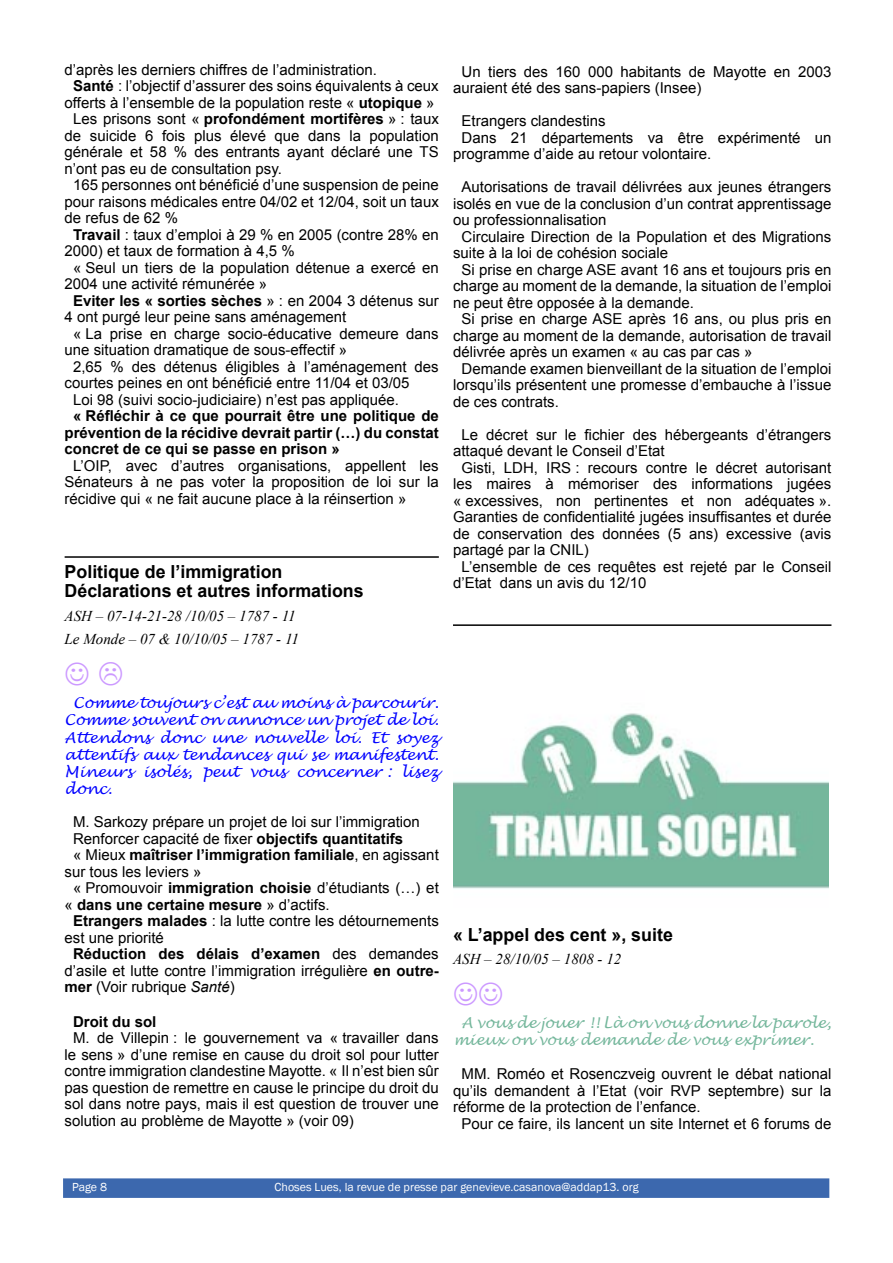
<style>
.page{position:relative;width:893px;height:1263px;background:#fff}
.page>*{position:absolute;margin:0;border:0;box-sizing:border-box;transform-origin:0 0}
.t1{font:700 18px/19.5px "Arial";color:#000}
.t2{font:15px/16.5px "Arial";color:#000;text-align:justify}
.t3{font:700 15px/16.5px "Arial";color:#000;text-align:justify}
.t4{font:italic 15px/17.2px "Lucida Handwriting";color:#00f;text-align:justify}
.t5{font:italic 15px/23.5px "Times New Roman";color:#000}
.t6{font:italic 15px/17.2px "Lucida Handwriting";color:#75b79c}
.t7{font:12px "Franklin Gothic";color:#fff}
.s1{font-weight:700}
.s2{font-weight:400}
.s3{font-style:italic}
</style>
<div class="page">
<div style="left:63px;top:1178px;width:766px;height:20px;background:#3c68ae"></div>
<hr style="left:65px;top:556px;width:374px;height:2px;background:#000">
<hr style="left:453px;top:624px;width:378px;height:2px;background:#000">
<img style="left:453px;top:713px;width:376px;height:176px">
<p class="t2" style="left:65px;top:61px;width:314px">d’après les derniers chiffres de l’administration.</p>
<p class="t2" style="left:73px;top:78px;width:367px"><span class="s1">Santé</span> : l’objectif d’assurer des soins équivalents à ceux</p>
<p class="t2" style="left:65px;top:94px;width:371px">offerts à l’ensemble de la population reste « <span class="s1">utopique</span> »</p>
<p class="t3" style="left:73px;top:111px;width:367px"><span class="s2">Les prisons sont «</span> profondément mortifères <span class="s2">» : taux</span></p>
<p class="t2" style="left:65px;top:127px;width:376px">de suicide 6 fois plus élevé que dans la population</p>
<p class="t2" style="left:65px;top:144px;width:376px">générale et 58 % des entrants ayant déclaré une TS</p>
<p class="t2" style="left:65px;top:160px;width:219px">n’ont pas eu de consultation psy.</p>
<p class="t2" style="left:73px;top:177px;width:367px">165 personnes ont bénéficié d’une suspension de peine</p>
<p class="t2" style="left:65px;top:193px;width:376px">pour raisons médicales entre 04/02 et 12/04, soit un taux</p>
<p class="t2" style="left:65px;top:210px;width:115px">de refus de 62 %</p>
<p class="t2" style="left:73px;top:226px;width:367px"><span class="s1">Travail</span> : taux d’emploi à 29 % en 2005 (contre 28% en</p>
<p class="t2" style="left:65px;top:243px;width:232px">2000) et taux de formation à 4,5 %</p>
<p class="t2" style="left:73px;top:259px;width:367px">« Seul un tiers de la population détenue a exercé en</p>
<p class="t2" style="left:65px;top:276px;width:204px">2004 une activité rémunérée »</p>
<p class="t3" style="left:73px;top:293px;width:367px">Eviter les « sorties sèches <span class="s2">» : en 2004 3 détenus sur</span></p>
<p class="t2" style="left:65px;top:309px;width:283px">4 ont purgé leur peine sans aménagement</p>
<p class="t2" style="left:73px;top:325px;width:367px">« La prise en charge socio-éducative demeure dans</p>
<p class="t2" style="left:65px;top:342px;width:284px">une situation dramatique de sous-effectif »</p>
<p class="t2" style="left:73px;top:358px;width:367px">2,65 % des détenus éligibles à l’aménagement des</p>
<p class="t2" style="left:65px;top:375px;width:346px">courtes peines en ont bénéficié entre 11/04 et 03/05</p>
<p class="t2" style="left:73px;top:391px;width:327px">Loi 98 (suivi socio-judiciaire) n’est pas appliquée.</p>
<p class="t3" style="left:65px;top:408px;width:376px;text-indent:9px">« Réfléchir à ce que pourrait être une politique de prévention de la récidive devrait partir (…) du constat concret de ce qui se passe en prison »</p>
<p class="t2" style="left:65px;top:457px;width:376px;text-indent:9px">L’OIP, avec d’autres organisations, appellent les Sénateurs à ne pas voter la proposition de loi sur la récidive qui « ne fait aucune place à la réinsertion »</p>
<p class="t1" style="left:65px;top:562px;width:301px">Politique de l’immigration<br>Déclarations et autres informations</p>
<p class="t5" style="left:65px;top:604px;width:236px">ASH – 07-14-21-28 /10/05 – 1787 - 11<br>Le Monde – 07 &amp; 10/10/05 – 1787 - 11</p>
<p class="t2" style="left:453px;top:63px;width:380px;text-indent:9px">Un tiers des 160 000 habitants de Mayotte en 2003 auraient été des sans-papiers (Insee)</p>
<p class="t2" style="left:461px;top:113px;width:146px">Etrangers clandestins</p>
<p class="t2" style="left:461px;top:129px;width:371px">Dans 21 départements va être expérimenté un</p>
<p class="t2" style="left:453px;top:146px;width:260px">programme d’aide au retour volontaire.</p>
<p class="t2" style="left:461px;top:179px;width:371px">Autorisations de travail délivrées aux jeunes étrangers</p>
<p class="t2" style="left:453px;top:195px;width:380px">isolés en vue de la conclusion d’un contrat apprentissage</p>
<p class="t2" style="left:453px;top:212px;width:155px">ou professionnalisation</p>
<p class="t2" style="left:461px;top:228px;width:371px">Circulaire Direction de la Population et des Migrations</p>
<p class="t2" style="left:453px;top:245px;width:217px">suite à la loi de cohésion sociale</p>
<p class="t2" style="left:461px;top:261px;width:371px">Si prise en charge ASE avant 16 ans et toujours pris en</p>
<p class="t2" style="left:453px;top:278px;width:380px">charge au moment de la demande, la situation de l’emploi</p>
<p class="t2" style="left:453px;top:294px;width:242px">ne peut être opposée à la demande.</p>
<p class="t2" style="left:461px;top:311px;width:371px">Si prise en charge ASE après 16 ans, ou plus pris en</p>
<p class="t2" style="left:453px;top:327px;width:380px">charge au moment de la demande, autorisation de travail</p>
<p class="t2" style="left:453px;top:344px;width:301px">délivrée après un examen « au cas par cas »</p>
<p class="t2" style="left:461px;top:360px;width:371px">Demande examen bienveillant de la situation de l’emploi</p>
<p class="t2" style="left:453px;top:377px;width:380px">lorsqu’ils présentent une promesse d’embauche à l’issue</p>
<p class="t2" style="left:453px;top:393px;width:107px">de ces contrats.</p>
<p class="t2" style="left:461px;top:426px;width:371px">Le décret sur le fichier des hébergeants d’étrangers</p>
<p class="t2" style="left:453px;top:443px;width:213px">attaqué devant le Conseil d’Etat</p>
<p class="t2" style="left:461px;top:459px;width:371px">Gisti, LDH, IRS : recours contre le décret autorisant</p>
<p class="t2" style="left:453px;top:476px;width:380px">les maires à mémoriser des informations jugées</p>
<p class="t2" style="left:453px;top:492px;width:380px">« excessives, non pertinentes et non adéquates ».</p>
<p class="t2" style="left:453px;top:509px;width:380px">Garanties de confidentialité jugées insuffisantes et durée</p>
<p class="t2" style="left:453px;top:525px;width:380px">de conservation des données (5 ans) excessive (avis</p>
<p class="t2" style="left:453px;top:542px;width:137px">partagé par la CNIL)</p>
<p class="t2" style="left:461px;top:558px;width:371px">L’ensemble de ces requêtes est rejeté par le Conseil</p>
<p class="t2" style="left:453px;top:575px;width:195px">d’Etat dans un avis du 12/10</p>
<p class="t4" style="left:65px;top:695px;width:376px;text-indent:9px">Comme toujours c’est au moins à parcourir.<br>Comme souvent on annonce un projet de loi.<br>Attendons donc une nouvelle loi. Et soyez attentifs aux tendances qui se manifestent.<br>Mineurs isolés, peut vous concerner : lisez donc.</p>
<p class="t2" style="left:73px;top:814px;width:348px">M. Sarkozy prépare un projet de loi sur l’immigration</p>
<p class="t2" style="left:73px;top:830px;width:332px">Renforcer capacité de fixer <span class="s1">objectifs quantitatifs</span></p>
<p class="t3" style="left:73px;top:847px;width:367px"><span class="s2">« Mieux</span> maîtriser l’immigration familiale<span class="s2">, en agissant</span></p>
<p class="t2" style="left:65px;top:863px;width:138px">sur tous les leviers »</p>
<p class="t2" style="left:73px;top:880px;width:367px">« Promouvoir <span class="s1">immigration choisie</span> d’étudiants (…) et</p>
<p class="t3" style="left:65px;top:897px;width:267px"><span class="s2">«</span> dans une certaine mesure <span class="s2">» d’actifs.</span></p>
<p class="t2" style="left:73px;top:913px;width:367px"><span class="s1">Etrangers malades</span> : la lutte contre les détournements</p>
<p class="t2" style="left:65px;top:929px;width:101px">est une priorité</p>
<p class="t3" style="left:73px;top:946px;width:367px">Réduction des délais d’examen <span class="s2">des demandes</span></p>
<p class="t2" style="left:65px;top:962px;width:376px">d’asile et lutte contre l’immigration irrégulière <span class="s1">en outre-</span></p>
<p class="t2" style="left:65px;top:979px;width:172px"><span class="s1">mer</span> (Voir rubrique <span class="s3">Santé</span>)</p>
<p class="t3" style="left:73px;top:1014px;width:85px">Droit du sol</p>
<p class="t2" style="left:65px;top:1030px;width:376px;text-indent:9px">M. de Villepin : le gouvernement va « travailler dans le sens » d’une remise en cause du droit sol pour lutter contre immigration clandestine Mayotte. « Il n’est bien sûr pas question de remettre en cause le principe du droit du sol dans notre pays, mais il est question de trouver une solution au problème de Mayotte » (voir 09)</p>
<p class="t1" style="left:453px;top:925px;width:221px">« L’appel des cent », suite</p>
<p class="t5" style="left:453px;top:947px;width:170px">ASH – 28/10/05 – 1808 - 12</p>
<p class="t6" style="left:453px;top:1015px;width:380px;text-indent:9px">A vous de jouer !! Là on vous donne la parole, mieux on vous demande de vous exprimer.</p>
<p class="t2" style="left:461px;top:1066px;width:371px">MM. Roméo et Rosenczveig ouvrent le débat national</p>
<p class="t2" style="left:453px;top:1082px;width:380px">qu’ils demandent à l’Etat (voir RVP septembre) sur la</p>
<p class="t2" style="left:453px;top:1099px;width:249px">réforme de la protection de l’enfance.</p>
<p class="t2" style="left:461px;top:1115px;width:371px">Pour ce faire, ils lancent un site Internet et 6 forums de</p>
<p class="t7" style="left:72px;top:1180px;width:37px">Page 8</p>
<p class="t7" style="left:275px;top:1180px;width:366px">Choses Lues, la revue de presse par genevieve.casanova@addap13. org</p>
</div>
